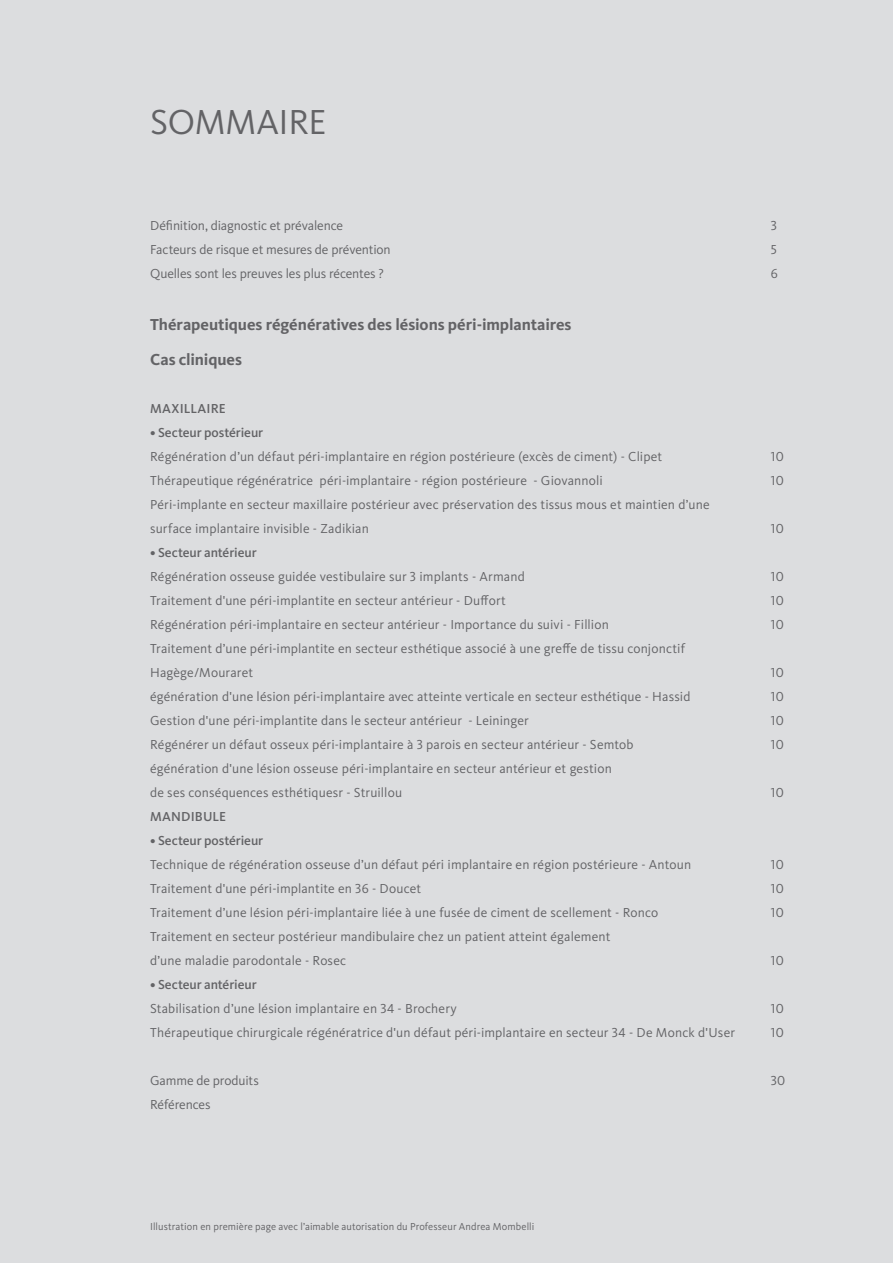
<style>
.page{position:relative;width:893px;height:1263px;background:#dcdddf}
.page>*{position:absolute;margin:0;border:0;box-sizing:border-box;transform-origin:0 0}
.Haupttitel{font:36px "Kievit Pro";letter-spacing:-.01em;color:#636366}
.Überschrift_2{font:700 16.5px "Kievit Pro";letter-spacing:-.005em;color:#636366}
.Fliesstext{font:13.5px/24px "Kievit Pro";letter-spacing:.01em;color:#636366}
.Fliesstext-2{font:500 13.5px "Kievit Pro";letter-spacing:-.005em;color:#636366}
.Fliesstext-3{font:13.5px "Kievit Pro";letter-spacing:-.01em;color:#636366}
.Legende{font:10.5px "Kievit OT";letter-spacing:.005em;color:#636366}
</style>
<div class="page">
<p class="Haupttitel" style="left:150px;top:100px;width:178px">SOMMAIRE</p>
<p class="Fliesstext-3" style="left:150px;top:217px;width:195px">Définition, diagnostic et prévalence</p>
<p class="Fliesstext" style="left:771px;top:213px;width:8px">3</p>
<p class="Fliesstext-3" style="left:150px;top:241px;width:242px">Facteurs de risque et mesures de prévention</p>
<p class="Fliesstext" style="left:771px;top:237px;width:7px">5</p>
<p class="Fliesstext" style="left:150px;top:261px;width:235px">Quelles sont les preuves les plus récentes ?</p>
<p class="Fliesstext" style="left:771px;top:261px;width:8px">6</p>
<p class="Überschrift_2" style="left:150px;top:315px;width:423px">Thérapeutiques régénératives des lésions péri-implantaires</p>
<p class="Überschrift_2" style="left:150px;top:349px;width:94px">Cas cliniques</p>
<p class="Fliesstext-2" style="left:150px;top:400px;width:77px">MAXILLAIRE</p>
<p class="Fliesstext-2" style="left:150px;top:424px;width:115px">• Secteur postérieur</p>
<p class="Fliesstext" style="left:150px;top:444px;width:514px">Régénération d’un défaut péri-implantaire en région postérieure (excès de ciment) - Clipet</p>
<p class="Fliesstext" style="left:771px;top:444px;width:14px">10</p>
<p class="Fliesstext" style="left:150px;top:468px;width:454px">Thérapeutique régénératrice péri-implantaire - région postérieure - Giovannoli</p>
<p class="Fliesstext" style="left:771px;top:468px;width:14px">10</p>
<p class="Fliesstext" style="left:150px;top:492px;width:561px">Péri-implante en secteur maxillaire postérieur avec préservation des tissus mous et maintien d’une surface implantaire invisible - Zadikian</p>
<p class="Fliesstext" style="left:771px;top:516px;width:14px">10</p>
<p class="Fliesstext-2" style="left:150px;top:544px;width:108px">• Secteur antérieur</p>
<p class="Fliesstext" style="left:150px;top:564px;width:376px">Régénération osseuse guidée vestibulaire sur 3 implants - Armand</p>
<p class="Fliesstext" style="left:771px;top:564px;width:14px">10</p>
<p class="Fliesstext" style="left:150px;top:588px;width:357px">Traitement d'une péri-implantite en secteur antérieur - Duffort</p>
<p class="Fliesstext" style="left:771px;top:588px;width:14px">10</p>
<p class="Fliesstext" style="left:150px;top:612px;width:460px">Régénération péri-implantaire en secteur antérieur - Importance du suivi - Fillion</p>
<p class="Fliesstext" style="left:771px;top:612px;width:14px">10</p>
<p class="Fliesstext" style="left:150px;top:636px;width:536px">Traitement d’une péri-implantite en secteur esthétique associé à une greffe de tissu conjonctif<br>Hagège/Mouraret</p>
<p class="Fliesstext" style="left:771px;top:660px;width:14px">10</p>
<p class="Fliesstext" style="left:150px;top:684px;width:542px">égénération d'une lésion péri-implantaire avec atteinte verticale en secteur esthétique - Hassid</p>
<p class="Fliesstext" style="left:771px;top:684px;width:14px">10</p>
<p class="Fliesstext" style="left:150px;top:708px;width:380px">Gestion d'une péri-implantite dans le secteur antérieur - Leininger</p>
<p class="Fliesstext" style="left:771px;top:708px;width:14px">10</p>
<p class="Fliesstext" style="left:150px;top:732px;width:485px">Régénérer un défaut osseux péri-implantaire à 3 parois en secteur antérieur - Semtob</p>
<p class="Fliesstext" style="left:771px;top:732px;width:14px">10</p>
<p class="Fliesstext" style="left:150px;top:756px;width:463px">égénération d'une lésion osseuse péri-implantaire en secteur antérieur et gestion de ses conséquences esthétiquesr - Struillou</p>
<p class="Fliesstext" style="left:771px;top:780px;width:14px">10</p>
<p class="Fliesstext-2" style="left:150px;top:808px;width:78px">MANDIBULE</p>
<p class="Fliesstext-2" style="left:150px;top:832px;width:115px">• Secteur postérieur</p>
<p class="Fliesstext" style="left:150px;top:852px;width:543px">Technique de régénération osseuse d’un défaut péri implantaire en région postérieure - Antoun</p>
<p class="Fliesstext" style="left:771px;top:852px;width:14px">10</p>
<p class="Fliesstext" style="left:150px;top:876px;width:273px">Traitement d'une péri-implantite en 36 - Doucet</p>
<p class="Fliesstext" style="left:771px;top:876px;width:14px">10</p>
<p class="Fliesstext" style="left:150px;top:900px;width:510px">Traitement d’une lésion péri-implantaire liée à une fusée de ciment de scellement - Ronco</p>
<p class="Fliesstext" style="left:771px;top:900px;width:14px">10</p>
<p class="Fliesstext" style="left:150px;top:924px;width:462px">Traitement en secteur postérieur mandibulaire chez un patient atteint également d’une maladie parodontale - Rosec</p>
<p class="Fliesstext" style="left:771px;top:948px;width:14px">10</p>
<p class="Fliesstext-2" style="left:150px;top:976px;width:108px">• Secteur antérieur</p>
<p class="Fliesstext" style="left:150px;top:996px;width:308px">Stabilisation d’une lésion implantaire en 34 - Brochery</p>
<p class="Fliesstext" style="left:771px;top:996px;width:14px">10</p>
<p class="Fliesstext" style="left:150px;top:1020px;width:586px">Thérapeutique chirurgicale régénératrice d'un défaut péri-implantaire en secteur 34 - De Monck d'User</p>
<p class="Fliesstext" style="left:771px;top:1020px;width:14px">10</p>
<p class="Fliesstext" style="left:150px;top:1068px;width:110px">Gamme de produits</p>
<p class="Fliesstext" style="left:771px;top:1068px;width:16px">30</p>
<p class="Fliesstext-3" style="left:150px;top:1096px;width:62px">Références</p>
<p class="Legende" style="left:150px;top:1220px;width:386px">Illustration en première page avec l’aimable autorisation du Professeur Andrea Mombelli</p>
</div>
